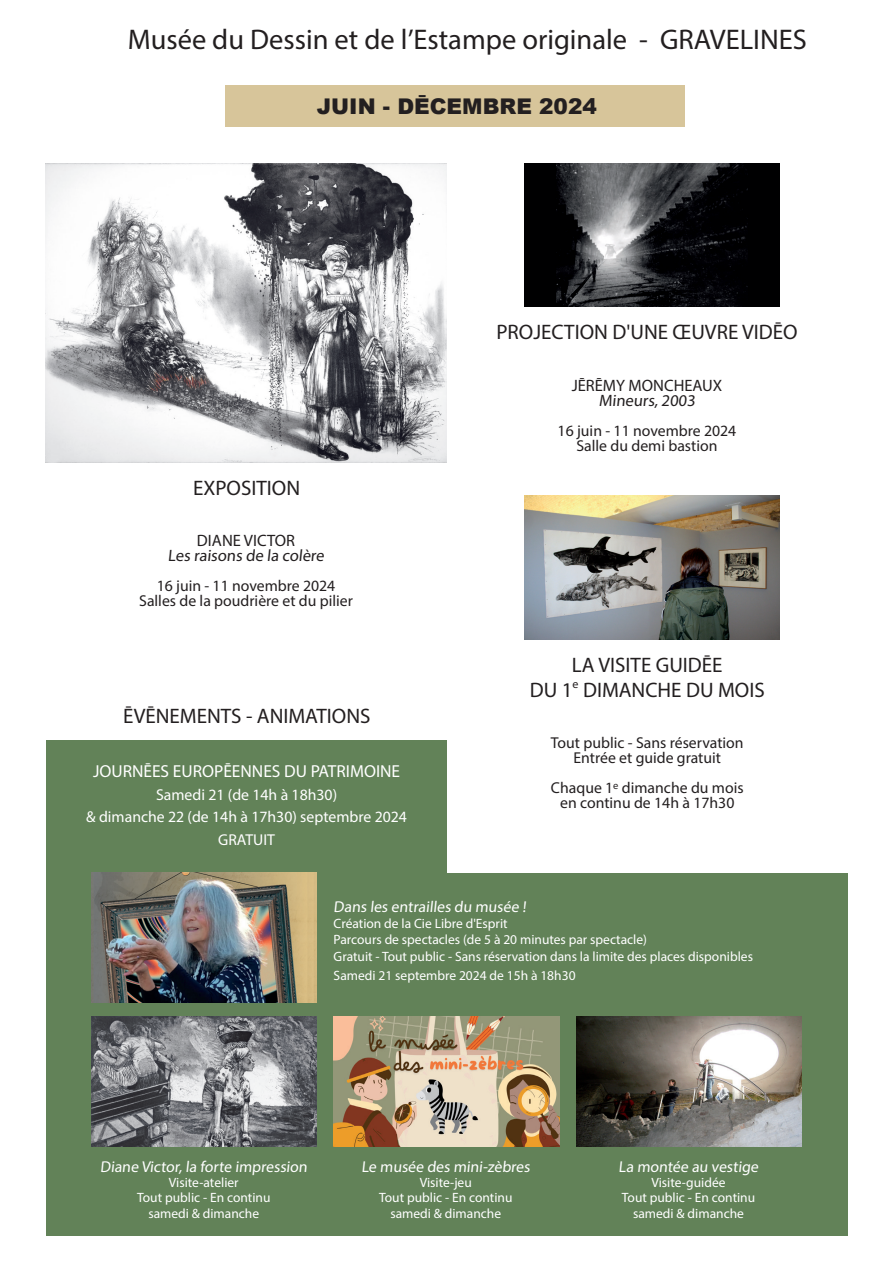
<style>
.page{position:relative;width:893px;height:1263px;background:#fff}
.page>*{position:absolute;margin:0;border:0;box-sizing:border-box;transform-origin:0 0}
.t1{font:28.5px "Myriad Pro";color:#231f20}
.t2{font:900 21.6px "Arial";color:#231f20}
.t3{font:21px/25.2px "Myriad Pro";color:#231f20;text-align:center}
.t4{font:17.4px "Myriad Pro";color:#fff}
.t5{font:16.5px/15px "Myriad Pro";color:#231f20;text-align:center}
.t6{font:15.75px/15px "Myriad Pro";color:#231f20;text-align:center}
.t7{font:15.75px/22.5px "Myriad Pro";color:#fff;text-align:center}
.t8{font:13.5px/15.3px "Myriad Pro";color:#fff;text-align:center}
</style>
<div class="page">
<div style="left:46px;top:741px;width:801px;height:495px;background:#628258"></div>
<div style="left:225px;top:85px;width:459px;height:42px;background:#d7c59a"></div>
<img style="left:524px;top:163px;width:256px;height:144px">
<img style="left:45px;top:163px;width:402px;height:300px">
<img style="left:91px;top:1016px;width:225px;height:130px">
<img style="left:334px;top:1016px;width:225px;height:130px">
<img style="left:576px;top:1016px;width:225px;height:130px">
<img style="left:91px;top:873px;width:225px;height:129px">
<div style="left:447px;top:738px;width:410px;height:135px;background:#fff"></div>
<img style="left:524px;top:495px;width:256px;height:144px">
<h1 class="t1" style="left:128px;top:22px;width:681px">Musée du Dessin et de l’Estampe originale - GRAVELINES</h1>
<h2 class="t2" style="left:317px;top:91px;width:281px">JUIN - DĒCEMBRE 2024</h2>
<h3 class="t3" style="left:496px;top:319px;width:303px">PROJECTION D'UNE ŒUVRE VIDĒO</h3>
<h3 class="t3" style="left:193px;top:475px;width:109px">EXPOSITION</h3>
<p class="t5" style="left:168px;top:532px;width:160px">DIANE VICTOR<br>Les raisons de la colère</p>
<p class="t6" style="left:139px;top:578px;width:215px">16 juin - 11 novembre 2024<br>Salles de la poudrière et du pilier</p>
<h3 class="t3" style="left:123px;top:703px;width:249px">ĒVĒNEMENTS - ANIMATIONS</h3>
<p class="t4" style="left:93px;top:760px;width:309px">JOURNĒES EUROPĒENNES DU PATRIMOINE</p>
<p class="t7" style="left:86px;top:783px;width:322px">Samedi 21 (de 14h à 18h30)<br>&amp; dimanche 22 (de 14h à 17h30) septembre 2024<br>GRATUIT</p>
<p class="t5" style="left:572px;top:378px;width:152px">JĒRĒMY MONCHEAUX<br>Mineurs, 2003</p>
<p class="t6" style="left:558px;top:423px;width:180px">16 juin - 11 novembre 2024<br>Salle du demi bastion</p>
<h3 class="t3" style="left:530px;top:651px;width:237px">LA VISITE GUIDĒE<br>DU 1<sup>e</sup> DIMANCHE DU MOIS</h3>
<p class="t6" style="left:551px;top:735px;width:194px">Tout public - Sans réservation<br>Entrée et guide gratuit</p>
<p class="t6" style="left:551px;top:780px;width:194px">Chaque 1<sup>e</sup> dimanche du mois en continu de 14h à 17h30</p>
<p class="t7" style="left:334px;top:895px;width:196px">Dans les entrailles du musée !</p>
<p class="t8" style="left:334px;top:915px;width:421px;line-height:16.2px;text-align:left">Création de la Cie Libre d'Esprit<br>Parcours de spectacles (de 5 à 20 minutes par spectacle)<br>Gratuit - Tout public - Sans réservation dans la limite des places disponibles</p>
<p class="t8" style="left:334px;top:967px;width:243px">Samedi 21 septembre 2024 de 15h à 18h30</p>
<p class="t7" style="left:100px;top:1155px;width:211px">Diane Victor, la forte impression</p>
<p class="t8" style="left:137px;top:1175px;width:135px">Visite-atelier<br>Tout public - En continu samedi &amp; dimanche</p>
<p class="t7" style="left:361px;top:1155px;width:172px">Le musée des mini-zèbres</p>
<p class="t8" style="left:379px;top:1175px;width:135px">Visite-jeu<br>Tout public - En continu samedi &amp; dimanche</p>
<p class="t7" style="left:619px;top:1155px;width:143px">La montée au vestige</p>
<p class="t8" style="left:622px;top:1175px;width:135px">Visite-guidée<br>Tout public - En continu samedi &amp; dimanche</p>
</div>
